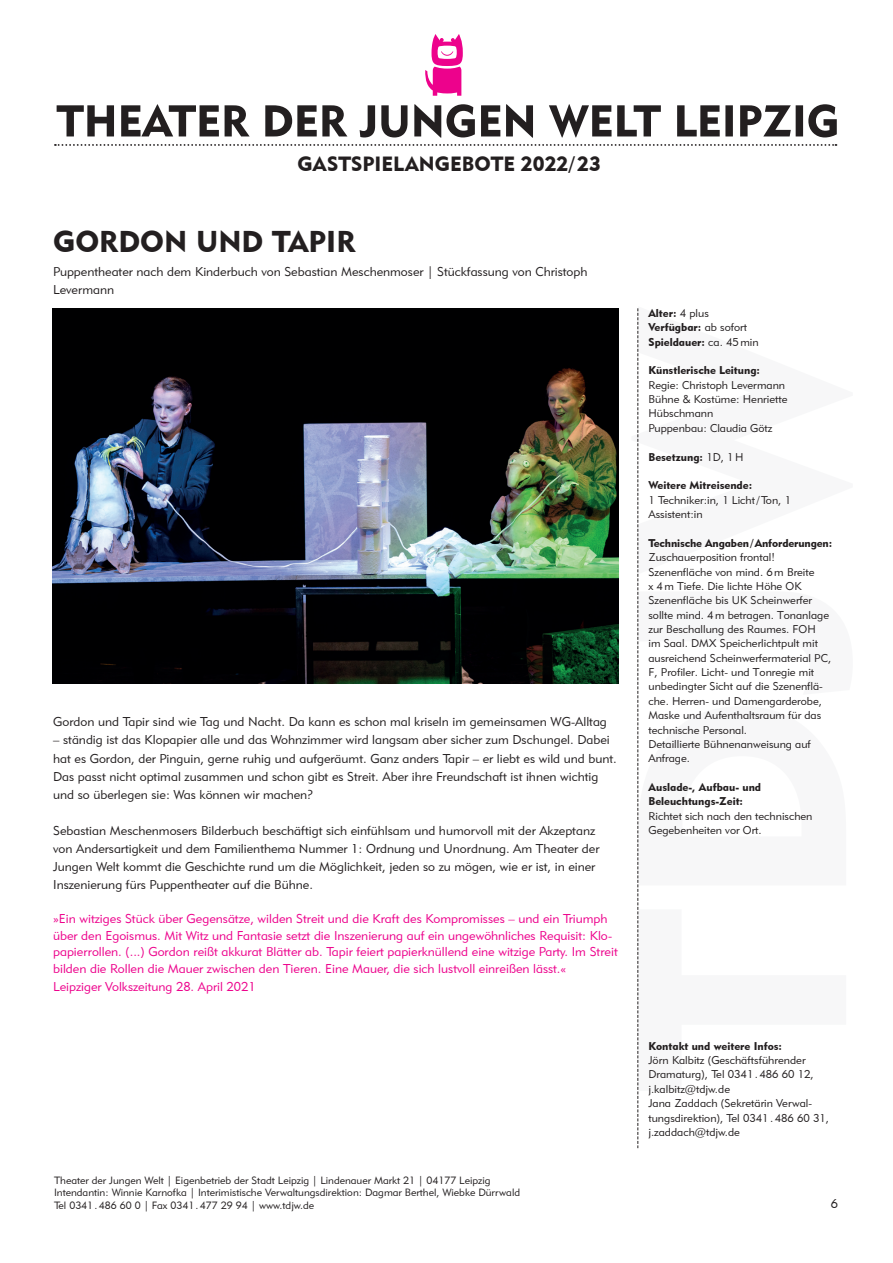
<style>
.page{position:relative;width:893px;height:1263px;background:#fff}
.page>*{position:absolute;margin:0;border:0;box-sizing:border-box;transform-origin:0 0}
.t1{font:30px "Geometric 415 BT Black A";color:#231f20}
.t2{font:20.55px "Geometric 415 BT Black A";color:#231f20}
.t3{font:12.75px/18px "Geometric 415 BT Lite A";color:#231f20}
.t4{font:12.75px/16.5px "Geometric 415 BT Lite A";color:#ed028c}
.t5{font:11.25px/14.4px "Geometric 415 BT Lite A";color:#231f20}
.t6{font:11.25px/14.4px "Geometric 415 BT Black A";color:#231f20}
.t7{font:10.5px/12.6px "Geometric 415 BT Lite A";color:#231f20}
.s1{font-family:"Geometric 415 BT Lite A"}
</style>
<div class="page">
<svg style="left:55px;top:144px;width:781px;height:2px"></svg>
<svg style="left:425px;top:34px;width:38px;height:62px"></svg>
<svg style="left:57px;top:104px;width:780px;height:34px"></svg>
<svg style="left:637px;top:308px;width:1px;height:840px"></svg>
<img style="left:53px;top:309px;width:565px;height:375px">
<h2 class="t2" style="left:297px;top:152px;width:305px">GASTSPIELANGEBOTE 2022/23</h2>
<h1 class="t1" style="left:53px;top:224px;width:304px">GORDON UND TAPIR</h1>
<p class="t3" style="left:53px;top:263px;width:536px">Puppentheater nach dem Kinderbuch von Sebastian Meschenmoser | Stückfassung von Christoph<br>Levermann</p>
<p class="t3" style="left:53px;top:713px;width:555px">Gordon und Tapir sind wie Tag und Nacht. Da kann es schon mal kriseln im gemeinsamen WG-Alltag</p>
<p class="t3" style="left:53px;top:731px;width:565px">– ständig ist das Klopapier alle und das Wohnzimmer wird langsam aber sicher zum Dschungel. Dabei hat es Gordon, der Pinguin, gerne ruhig und aufgeräumt. Ganz anders Tapir – er liebt es wild und bunt.<br>Das passt nicht optimal zusammen und schon gibt es Streit. Aber ihre Freundschaft ist ihnen wichtig und so überlegen sie: Was können wir machen?</p>
<p class="t3" style="left:53px;top:821px;width:548px">Sebastian Meschenmosers Bilderbuch beschäftigt sich einfühlsam und humorvoll mit der Akzeptanz von Andersartigkeit und dem Familienthema Nummer 1: Ordnung und Unordnung. Am Theater der Jungen Welt kommt die Geschichte rund um die Möglichkeit, jeden so zu mögen, wie er ist, in einer Inszenierung fürs Puppentheater auf die Bühne.</p>
<p class="t4" style="left:53px;top:910px;width:566px">»Ein witziges Stück über Gegensätze, wilden Streit und die Kraft des Kompromisses – und ein Triumph über den Egoismus. Mit Witz und Fantasie setzt die Inszenierung auf ein ungewöhnliches Requisit: Klo&shy;papierrollen. (...) Gordon reißt akkurat Blätter ab. Tapir feiert papierknüllend eine witzige Party. Im Streit bilden die Rollen die Mauer zwischen den Tieren. Eine Mauer, die sich lustvoll einreißen lässt.«</p>
<p class="t4" style="left:53px;top:978px;width:204px">Leipziger Volkszeitung 28. April 2021</p>
<p class="t7" style="left:54px;top:1173px;width:468px">Theater der Jungen Welt | Eigenbetrieb der Stadt Leipzig | Lindenauer Markt 21 | 04177 Leipzig<br>Intendantin: Winnie Karnofka | Interimistische Verwaltungsdirektion: Dagmar Berthel, Wiebke Dürrwald<br>Tel 0341.486 60 0 | Fax 0341.477 29 94 | www.tdjw.de</p>
<p class="t6" style="left:648px;top:306px;width:112px">Alter: <span class="s1">4 plus<br></span>Verfügbar: <span class="s1">ab sofort<br></span>Spieldauer: <span class="s1">ca. 45min</span></p>
<p class="t6" style="left:648px;top:363px;width:113px">Künstlerische Leitung:</p>
<p class="t5" style="left:648px;top:377px;width:140px">Regie: Christoph Levermann<br>Bühne &amp; Kostüme: Henriette<br>Hübschmann<br>Puppenbau: Claudia Götz</p>
<p class="t6" style="left:648px;top:449px;width:96px">Besetzung: <span class="s1">1D, 1H</span></p>
<p class="t6" style="left:648px;top:478px;width:105px">Weitere Mitreisende:</p>
<p class="t5" style="left:648px;top:492px;width:144px">1 Techniker:in, 1 Licht/Ton, 1<br>Assistent:in</p>
<p class="t6" style="left:648px;top:535px;width:185px">Technische Angaben/Anforderungen:</p>
<p class="t5" style="left:648px;top:550px;width:184px">Zuschauerposition frontal!<br>Szenenfläche von mind. 6m Breite<br>x 4m Tiefe. Die lichte Höhe OK<br>Szenenfläche bis UK Scheinwerfer sollte mind. 4m betragen. Tonanlage zur Beschallung des Raumes. FOH<br>im Saal. DMX Speicherlichtpult mit ausreichend Scheinwerfermaterial PC,<br>F, Profiler. Licht- und Tonregie mit unbedingter Sicht auf die Szenenflä&shy;che. Herren- und Damengarderobe,<br>Maske und Aufenthaltsraum für das technische Personal.<br>Detaillierte Bühnenanweisung auf<br>Anfrage.</p>
<p class="t6" style="left:648px;top:780px;width:114px">Auslade-, Aufbau- und<br>Beleuchtungs-Zeit:</p>
<p class="t5" style="left:648px;top:808px;width:166px">Richtet sich nach den technischen<br>Gegebenheiten vor Ort.</p>
<p class="t6" style="left:648px;top:1038px;width:135px">Kontakt und weitere Infos:</p>
<p class="t5" style="left:648px;top:1053px;width:182px">Jörn Kalbitz (Geschäftsführender<br>Dramaturg), Tel 0341.486 60 12, j.kalbitz@tdjw.de<br>Jana Zaddach (Sekretärin Verwal&shy;tungsdirektion), Tel 0341.486 60 31, j.zaddach@tdjw.de</p>
<p class="t3" style="left:831px;top:1194px;width:9px">6</p>
</div>
